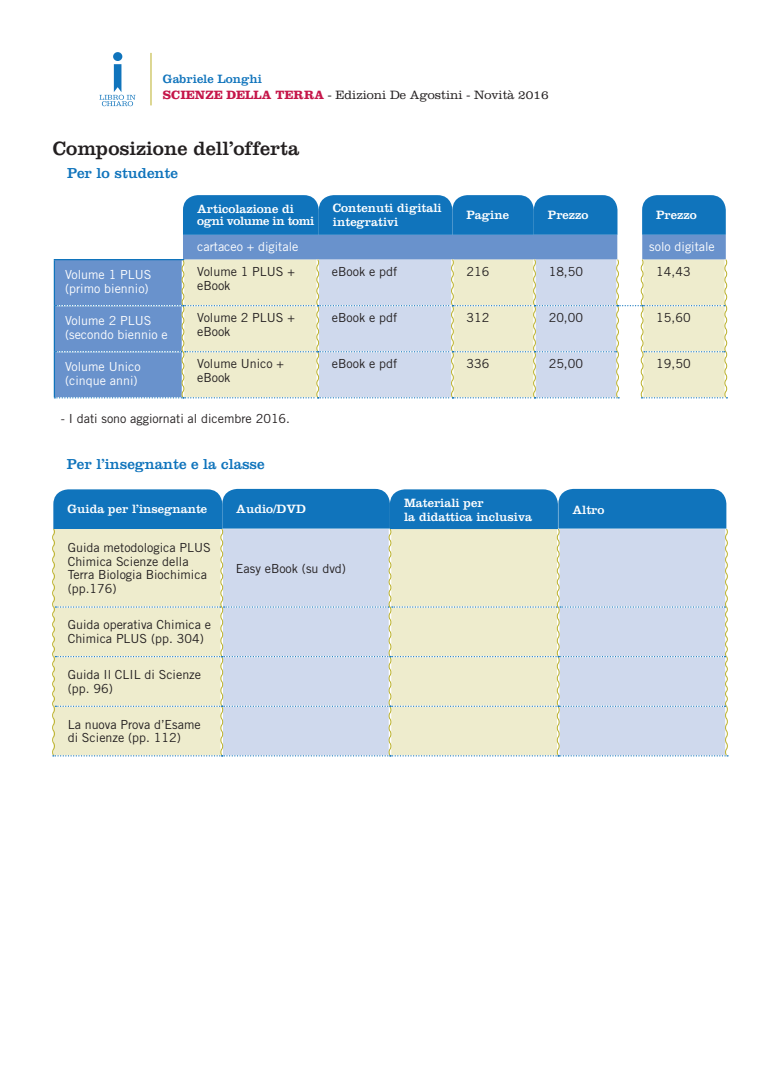
<style>
.page{position:relative;width:780px;height:1088px;background:#fff}
.page>*{position:absolute;margin:0;border:0;box-sizing:border-box;transform-origin:0 0}
.t1{font:20px "Clarendon LT Std";color:#231f20}
.t2{font:15px "Clarendon LT Std";color:#1074bc}
.t3{font:12.5px/13.8px "Trade Gothic LT Std";color:#231f20}
.t4{font:12.5px/13.8px "Clarendon LT Std";color:#fff}
.t5{font:12.5px/13.8px "Trade Gothic LT Std";color:#fff}
.t6{font:300 12.5px/16.5px "Clarendon LT Std";color:#231f20}
.t7{font:12.5px "Clarendon LT Std";letter-spacing:-.03em;color:#fff}
.s1{font-weight:400;color:#1074bc}
.s2{font-weight:700;color:#c5164a}
</style>
<div class="page">
<hr style="left:150px;top:53px;width:1px;height:52px;background:#bbb12a">
<div style="left:113px;top:52px;width:9px;height:9px;background:#1074bc;border-radius:50%"></div>
<svg style="left:99px;top:64px;width:36px;height:42px"></svg>
<svg style="left:54px;top:195px;width:674px;height:203px;background:#a9c3d5"></svg>
<svg style="left:52px;top:489px;width:676px;height:267px;background:#bfd1d7"></svg>
<p class="t6" style="left:163px;top:70px;width:387px"><span class="s1">Gabriele Longhi<br></span><span class="s2">SCIENZE DELLA TERRA</span> - Edizioni De Agostini - Novità 2016</p>
<p class="t1" style="left:53px;top:137px;width:248px">Composizione dell’offerta</p>
<p class="t2" style="left:67px;top:164px;width:112px">Per lo studente</p>
<p class="t4" style="left:197px;top:201px;width:98px">Articolazione di</p>
<p class="t7" style="left:197px;top:213px;width:119px">ogni volume in tomi</p>
<p class="t4" style="left:333px;top:201px;width:110px">Contenuti digitali integrativi</p>
<p class="t4" style="left:466px;top:208px;width:44px">Pagine</p>
<p class="t4" style="left:548px;top:208px;width:42px">Prezzo</p>
<p class="t4" style="left:656px;top:208px;width:42px">Prezzo</p>
<p class="t5" style="left:197px;top:239px;width:103px">cartaceo + digitale</p>
<p class="t5" style="left:649px;top:239px;width:67px">solo digitale</p>
<p class="t5" style="left:65px;top:268px;width:88px">Volume 1 PLUS (primo biennio)</p>
<p class="t3" style="left:197px;top:264px;width:99px">Volume 1 PLUS + eBook</p>
<p class="t3" style="left:332px;top:264px;width:67px">eBook e pdf</p>
<p class="t3" style="left:466px;top:264px;width:24px">216</p>
<p class="t3" style="left:548px;top:264px;width:36px">18,50</p>
<p class="t3" style="left:656px;top:264px;width:36px">14,43</p>
<p class="t5" style="left:65px;top:314px;width:104px">Volume 2 PLUS (secondo biennio e</p>
<p class="t3" style="left:197px;top:310px;width:99px">Volume 2 PLUS + eBook</p>
<p class="t3" style="left:332px;top:310px;width:67px">eBook e pdf</p>
<p class="t3" style="left:466px;top:310px;width:24px">312</p>
<p class="t3" style="left:548px;top:310px;width:36px">20,00</p>
<p class="t3" style="left:656px;top:310px;width:36px">15,60</p>
<p class="t5" style="left:65px;top:360px;width:77px">Volume Unico (cinque anni)</p>
<p class="t3" style="left:197px;top:356px;width:88px">Volume Unico + eBook</p>
<p class="t3" style="left:332px;top:356px;width:67px">eBook e pdf</p>
<p class="t3" style="left:466px;top:356px;width:24px">336</p>
<p class="t3" style="left:548px;top:356px;width:36px">25,00</p>
<p class="t3" style="left:656px;top:356px;width:36px">19,50</p>
<p class="t3" style="left:61px;top:412px;width:231px">- I dati sono aggiornati al dicembre 2016.</p>
<p class="t2" style="left:67px;top:455px;width:199px">Per l’insegnante e la classe</p>
<p class="t4" style="left:67px;top:502px;width:141px">Guida per l’insegnante</p>
<p class="t3" style="left:68px;top:540px;width:145px">Guida metodologica PLUS<br>Chimica Scienze della<br>Terra Biologia Biochimica (pp.176)</p>
<p class="t4" style="left:236px;top:502px;width:71px">Audio/DVD</p>
<p class="t4" style="left:404px;top:496px;width:81px">Materiali per</p>
<p class="t4" style="left:404px;top:509px;width:129px">la didattica inclusiva</p>
<p class="t3" style="left:236px;top:561px;width:112px">Easy eBook (su dvd)</p>
<p class="t3" style="left:68px;top:618px;width:145px">Guida operativa Chimica e<br>Chimica PLUS (pp. 304)</p>
<p class="t3" style="left:68px;top:667px;width:135px">Guida Il CLIL di Scienze (pp. 96)</p>
<p class="t3" style="left:68px;top:717px;width:134px">La nuova Prova d’Esame di Scienze (pp. 112)</p>
<p class="t4" style="left:572px;top:503px;width:33px">Altro</p>
</div>
